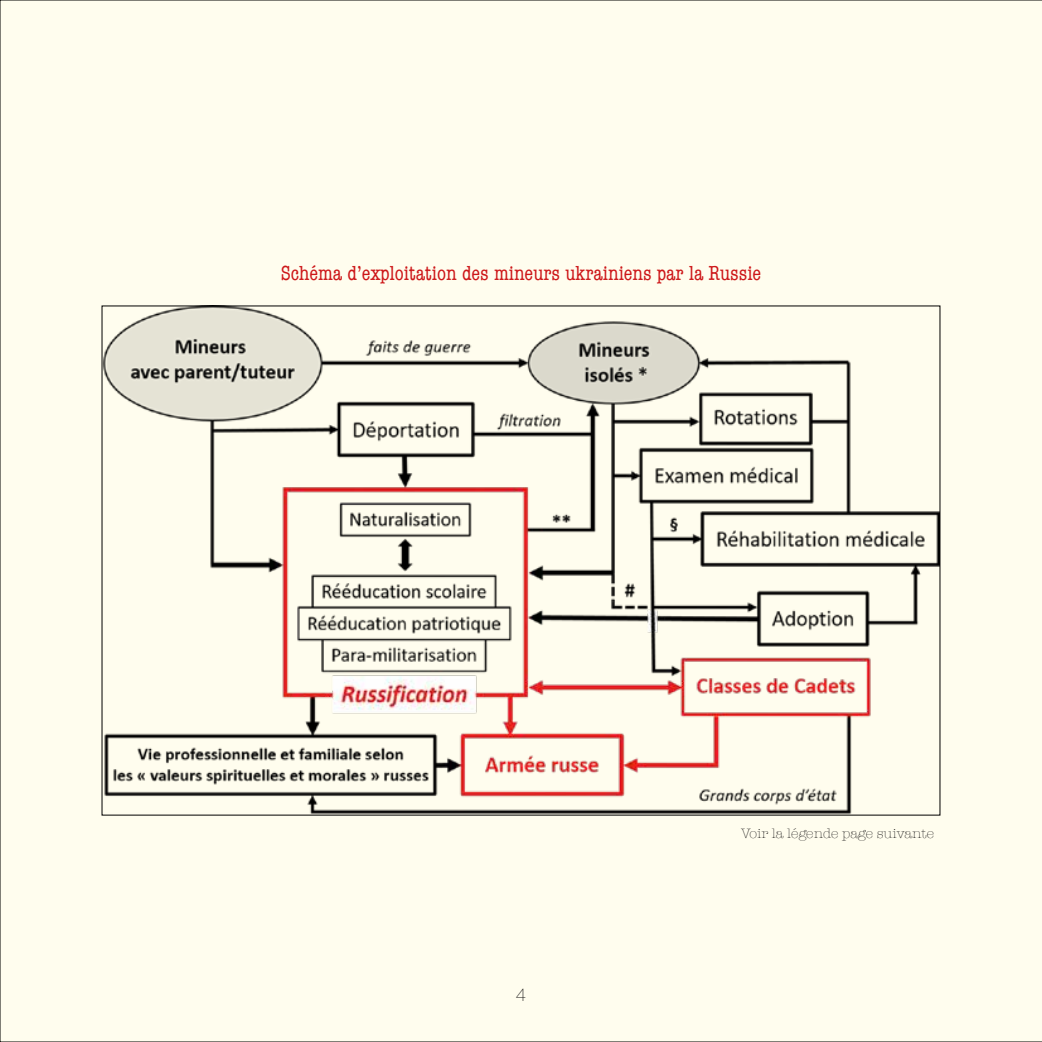
<style>
.page{position:relative;width:1042px;height:1042px;background:#fffdee}
.page>*{position:absolute;margin:0;border:0;box-sizing:border-box;transform-origin:0 0}
.Encadré_titre{font:condensed 21px "American Typewriter";color:#cd1719}
.t1{font:100 17.5px "Mallory";color:#000}
.t2{font:300 14px "American Typewriter";color:#000}
</style>
<div class="page">
<img style="left:104px;top:307px;width:834px;height:506px">
<p class="Encadré_titre" style="left:281px;top:257px;width:482px">Schéma d’exploitation des mineurs ukrainiens par la Russie</p>
<p class="t1" style="left:516px;top:981px;width:12px">4</p>
<p class="t2" style="left:741px;top:823px;width:194px">Voir la légende page suivante</p>
</div>
